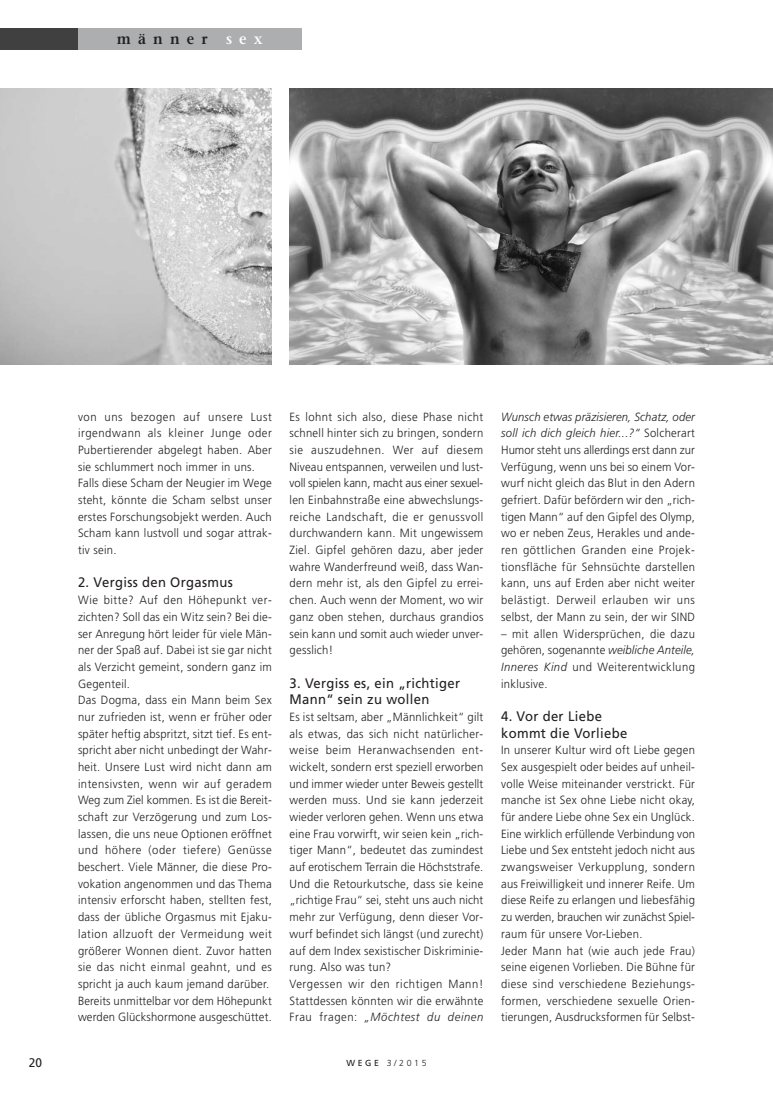
<style>
.page{position:relative;width:773px;height:1099px;background:#fff}
.page>*{position:absolute;margin:0;border:0;box-sizing:border-box;transform-origin:0 0}
.t1{font:600 15px "Stone Serif Std";letter-spacing:.5em;color:#231f20;scale:.95 1}
.t2{font:13.75px/16.6px "Frutiger";letter-spacing:.025em;color:#231f20;scale:.95 1}
.t3{font:12.5px "Frutiger";color:#231f20;scale:.95 1}
.t4{font:300 11.88px/16.6px "Frutiger";letter-spacing:.025em;color:#231f20;scale:.95 1}
.t5{font:300 8.75px "Frutiger";color:#231f20}
.s1{color:#fff}
.s2{font-style:italic}
.s3{font-weight:400}
</style>
<div class="page">
<div style="left:0;top:28px;width:301px;height:22px;background:#404041"></div>
<div style="left:78px;top:28px;width:223px;height:22px;background:#acaeb0"></div>
<img style="left:289px;top:89px;width:483px;height:275px">
<img style="left:0;top:89px;width:271px;height:275px">
<p class="t1" style="left:117px;top:30px;width:155px">männer <span class="s1">sex</span></p>
<p class="t3" style="left:29px;top:1057px;width:16px">20</p>
<p class="t4" style="left:78px;top:409px;width:205px">von uns bezogen auf unsere Lust irgendwann als kleiner Junge oder<br>Pubertierender abgelegt haben. Aber sie schlummert noch immer in uns.<br>Falls diese Scham der Neugier im Wege steht, könnte die Scham selbst unser erstes Forschungsobjekt werden. Auch<br>Scham kann lustvoll und sogar attrak&shy;tiv sein.</p>
<p class="t2" style="left:78px;top:575px;width:164px">2. Vergiss den Orgasmus</p>
<p class="t4" style="left:78px;top:592px;width:205px">Wie bitte? Auf den Höhepunkt ver&shy;zichten? Soll das ein Witz sein? Bei die&shy;ser Anregung hört leider für viele Män&shy;ner der Spaß auf. Dabei ist sie gar nicht als Verzicht gemeint, sondern ganz im Gegenteil.<br>Das Dogma, dass ein Mann beim Sex nur zufrieden ist, wenn er früher oder später heftig abspritzt, sitzt tief. Es ent&shy;spricht aber nicht unbedingt der Wahr&shy;heit. Unsere Lust wird nicht dann am intensivsten, wenn wir auf geradem Weg zum Ziel kommen. Es ist die Bereit&shy;schaft zur Verzögerung und zum Los&shy;lassen, die uns neue Optionen eröffnet und höhere (oder tiefere) Genüsse beschert. Viele Männer, die diese Pro&shy;vokation angenommen und das Thema intensiv erforscht haben, stellten fest, dass der übliche Orgasmus mit Ejaku&shy;lation allzuoft der Vermeidung weit größerer Wonnen dient. Zuvor hatten sie das nicht einmal geahnt, und es spricht ja auch kaum jemand darüber.<br>Bereits unmittelbar vor dem Höhepunkt werden Glückshormone ausgeschüttet.</p>
<p class="t4" style="left:289px;top:409px;width:205px;text-align:justify">Es lohnt sich also, diese Phase nicht schnell hinter sich zu bringen, sondern sie auszudehnen. Wer auf diesem Niveau entspannen, verweilen und lust&shy;voll spielen kann, macht aus einer sexuel&shy;len Einbahnstraße eine abwechslungs&shy;reiche Landschaft, die er genussvoll durchwandern kann. Mit ungewissem Ziel. Gipfel gehören dazu, aber jeder wahre Wanderfreund weiß, dass Wan&shy;dern mehr ist, als den Gipfel zu errei&shy;chen. Auch wenn der Moment, wo wir ganz oben stehen, durchaus grandios sein kann und somit auch wieder unver&shy;gesslich!</p>
<p class="t2" style="left:289px;top:675px;width:181px">3. Vergiss es, ein „richtiger<br>Mann“ sein zu wollen</p>
<p class="t4" style="left:289px;top:709px;width:205px">Es ist seltsam, aber „Männlichkeit“ gilt als etwas, das sich nicht natürlicher&shy;weise beim Heranwachsenden ent&shy;wickelt, sondern erst speziell erworben und immer wieder unter Beweis gestellt werden muss. Und sie kann jederzeit wieder verloren gehen. Wenn uns etwa eine Frau vorwirft, wir seien kein „rich&shy;tiger Mann“, bedeutet das zumindest auf erotischem Terrain die Höchststrafe.<br>Und die Retourkutsche, dass sie keine „richtige Frau“ sei, steht uns auch nicht mehr zur Verfügung, denn dieser Vor&shy;wurf befindet sich längst (und zurecht) auf dem Index sexistischer Diskriminie&shy;rung. Also was tun?<br>Vergessen wir den richtigen Mann!<br>Stattdessen könnten wir die erwähnte Frau fragen: <span class="s2">„Möchtest du deinen</span></p>
<p class="t5" style="left:346px;top:1059px;width:82px"><span class="s3">WEGE</span> 3/2015</p>
<p class="t4" style="left:501px;top:409px;width:205px;text-align:justify"><span class="s2">Wunsch etwas präzisieren, Schatz, oder soll ich dich gleich hier...?“</span> Solcherart Humor steht uns allerdings erst dann zur Verfügung, wenn uns bei so einem Vor&shy;wurf nicht gleich das Blut in den Adern gefriert. Dafür befördern wir den „rich&shy;tigen Mann“ auf den Gipfel des Olymp, wo er neben Zeus, Herakles und ande&shy;ren göttlichen Granden eine Projek&shy;tionsfläche für Sehnsüchte darstellen kann, uns auf Erden aber nicht weiter belästigt. Derweil erlauben wir uns selbst, der Mann zu sein, der wir SIND</p>
<p class="t4" style="left:501px;top:626px;width:205px;text-align:justify">– mit allen Widersprüchen, die dazu gehören, sogenannte <span class="s2">weibliche Anteile, Inneres Kind</span> und Weiterentwicklung inklusive.</p>
<p class="t2" style="left:501px;top:709px;width:134px">4. Vor der Liebe kommt die Vorliebe</p>
<p class="t4" style="left:501px;top:742px;width:205px">In unserer Kultur wird oft Liebe gegen Sex ausgespielt oder beides auf unheil&shy;volle Weise miteinander verstrickt. Für manche ist Sex ohne Liebe nicht okay, für andere Liebe ohne Sex ein Unglück.<br>Eine wirklich erfüllende Verbindung von Liebe und Sex entsteht jedoch nicht aus zwangsweiser Verkupplung, sondern aus Freiwilligkeit und innerer Reife. Um diese Reife zu erlangen und liebesfähig zu werden, brauchen wir zunächst Spiel&shy;raum für unsere Vor-Lieben.<br>Jeder Mann hat (wie auch jede Frau) seine eigenen Vorlieben. Die Bühne für diese sind verschiedene Beziehungs&shy;formen, verschiedene sexuelle Orien&shy;tierungen, Ausdrucksformen für Selbst-</p>
</div>
